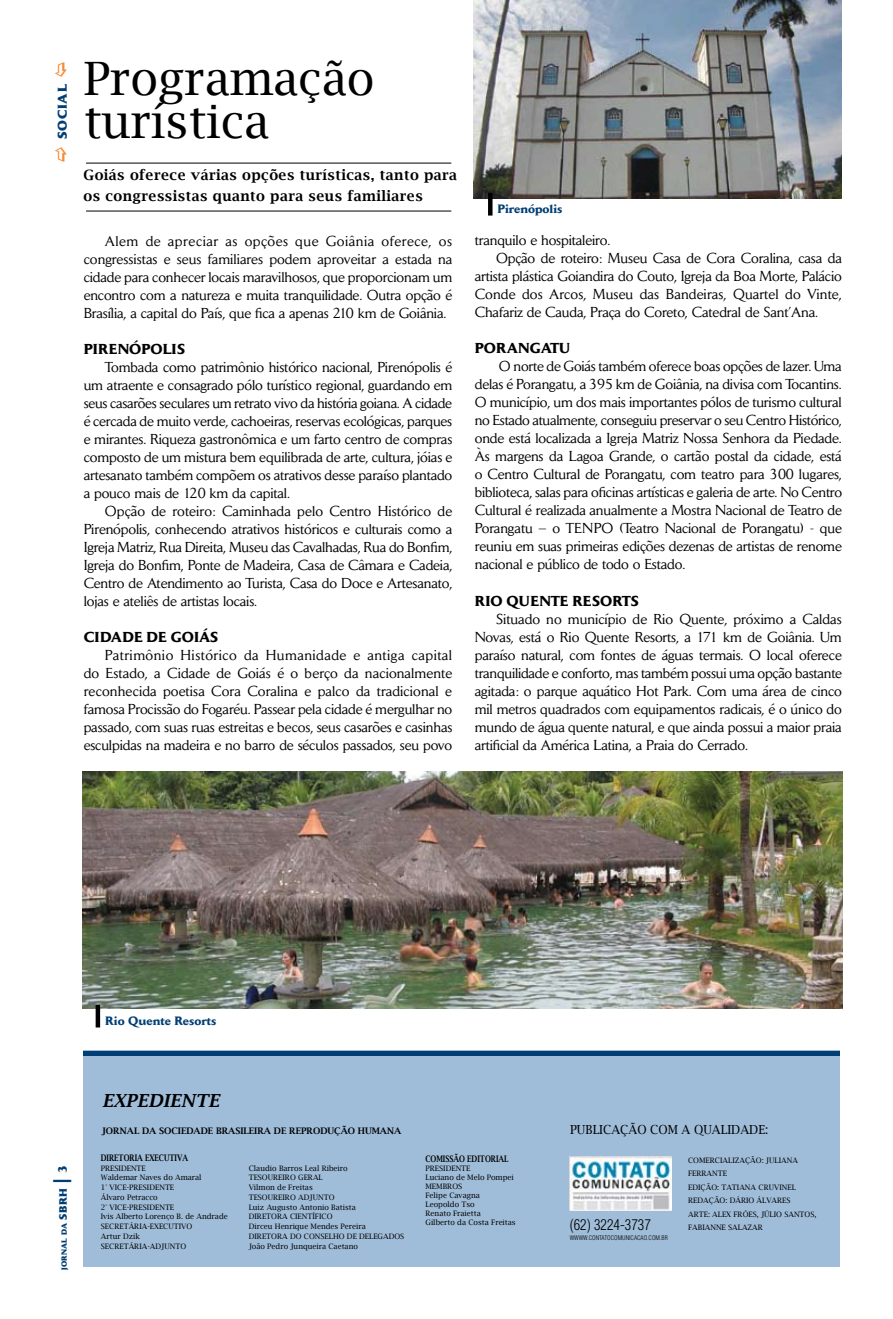
<style>
.page{position:relative;width:893px;height:1319px;background:#fff}
.page>*{position:absolute;margin:0;border:0;box-sizing:border-box;transform-origin:0 0}
.t1{font:46.05px/43px "Lucida Bright";color:#000}
.t2{font:italic 600 18px "Lucida Bright";color:#000}
.t3{font:300 condensed 14.55px "Helvetica";color:#000}
.t4{font:14.25px/18px "Daily News";letter-spacing:-.01em;color:#000;text-align:justify}
.t5{font:600 14.25px/21px "Lucida Bright";letter-spacing:.03em;color:#000}
.t6{font:700 14.25px "Daily News";letter-spacing:.01em;color:#000}
.t7{font:700 14.25px "Daily News";letter-spacing:.03em;color:#000}
.t8{font:800 12.6px "Daily News";letter-spacing:.065em;color:#003e74}
.t9{font:12.45px "Lucida Bright";color:#000;scale:.95 1}
.t10{font:700 12px "Daily News";color:#003e74}
.t11{font:600 9px "Lucida Bright";color:#000}
.t12{font:600 9px "Lucida Bright";color:#000;scale:.8 1}
.t13{font:7.5px/9.8px "Lucida Bright";color:#000}
.t14{font:800 7.35px "Daily News";letter-spacing:.02em;color:#003e74}
.t15{font:300 condensed 6.3px "Helvetica";color:#000}
.s1{font-size:10.5px}
.s2{font-size:18px}
.s3{font-size:12px}
</style>
<div class="page">
<img style="left:83px;top:771px;width:760px;height:237px">
<div style="left:83px;top:1049px;width:757px;height:217px;background:#9fbdd9"></div>
<div style="left:83px;top:1050px;width:757px;height:5px;background:#003e74"></div>
<img style="left:570px;top:1156px;width:102px;height:54px">
<img style="left:474px;top:0;width:368px;height:198px">
<hr style="left:86px;top:163px;width:365px;height:1px;background:#000">
<hr style="left:86px;top:211px;width:365px;height:1px;background:#000">
<div style="left:488px;top:193px;width:5px;height:22px;background:#000"></div>
<hr style="left:96px;top:1004px;width:4px;height:23px;background:#000">
<p class="t8" style="left:55px;top:139px;width:57px;rotate:-90deg">social</p>
<h1 class="t1" style="left:84px;top:57px;width:292px">Programação turística</h1>
<p class="t5" style="left:84px;top:164px;width:375px">Goiás oferece várias opções turísticas, tanto para os congressistas quanto para seus familiares</p>
<p class="t4" style="left:84px;top:232px;width:370px;text-indent:21px">Alem de apreciar as opções que Goiânia oferece, os congressistas e seus familiares podem aproveitar a estada na cidade para conhecer locais maravilhosos, que proporcionam um encontro com a natureza e muita tranquilidade. Outra opção é Brasília, a capital do País, que fica a apenas 210 km de Goiânia.</p>
<p class="t7" style="left:84px;top:340px;width:103px">PIRENÓPOLIS</p>
<p class="t4" style="left:84px;top:358px;width:370px;text-indent:21px">Tombada como patrimônio histórico nacional, Pirenópolis é um atraente e consagrado pólo turístico regional, guardando em seus casarões seculares um retrato vivo da história goiana. A cidade é cercada de muito verde, cachoeiras, reservas ecológicas, parques e mirantes. Riqueza gastronômica e um farto centro de compras composto de um mistura bem equilibrada de arte, cultura, jóias e artesanato também compõem os atrativos desse paraíso plantado a pouco mais de 120 km da capital.</p>
<p class="t4" style="left:84px;top:502px;width:370px;text-indent:21px">Opção de roteiro: Caminhada pelo Centro Histórico de Pirenópolis, conhecendo atrativos históricos e culturais como a Igreja Matriz, Rua Direita, Museu das Cavalhadas, Rua do Bonfim, Igreja do Bonfim, Ponte de Madeira, Casa de Câmara e Cadeia, Centro de Atendimento ao Turista, Casa do Doce e Artesanato, lojas e ateliês de artistas locais.</p>
<p class="t6" style="left:84px;top:628px;width:136px">CIDADE DE GOIÁS</p>
<p class="t4" style="left:84px;top:646px;width:370px;text-indent:21px">Patrimônio Histórico da Humanidade e antiga capital do Estado, a Cidade de Goiás é o berço da nacionalmente reconhecida poetisa Cora Coralina e palco da tradicional e famosa Procissão do Fogaréu. Passear pela cidade é mergulhar no passado, com suas ruas estreitas e becos, seus casarões e casinhas esculpidas na madeira e no barro de séculos passados, seu povo</p>
<p class="t10" style="left:498px;top:201px;width:66px">PIRENÓPOLIS</p>
<p class="t4" style="left:475px;top:231px;width:137px">tranquilo e hospitaleiro.</p>
<p class="t4" style="left:496px;top:249px;width:347px">Opção de roteiro: Museu Casa de Cora Coralina, casa da</p>
<p class="t4" style="left:475px;top:267px;width:369px">artista plástica Goiandira do Couto, Igreja da Boa Morte, Palácio</p>
<p class="t4" style="left:475px;top:285px;width:369px">Conde dos Arcos, Museu das Bandeiras, Quartel do Vinte,</p>
<p class="t4" style="left:475px;top:303px;width:345px">Chafariz de Cauda, Praça do Coreto, Catedral de Sant’Ana.</p>
<p class="t6" style="left:475px;top:339px;width:97px">PORANGATU</p>
<p class="t4" style="left:475px;top:357px;width:369px;text-indent:24px">O norte de Goiás também oferece boas opções de lazer. Uma delas é Porangatu, a 395 km de Goiânia, na divisa com Tocantins.<br>O município, um dos mais importantes pólos de turismo cultural no Estado atualmente, conseguiu preservar o seu Centro Histórico, onde está localizada a Igreja Matriz Nossa Senhora da Piedade.<br>Às margens da Lagoa Grande, o cartão postal da cidade, está o Centro Cultural de Porangatu, com teatro para 300 lugares, biblioteca, salas para oficinas artísticas e galeria de arte. No Centro Cultural é realizada anualmente a Mostra Nacional de Teatro de Porangatu – o TENPO (Teatro Nacional de Porangatu) - que reuniu em suas primeiras edições dezenas de artistas de renome nacional e público de todo o Estado.</p>
<p class="t6" style="left:475px;top:591px;width:166px">RIO QUENTE RESORTS</p>
<p class="t4" style="left:475px;top:609px;width:369px;text-indent:21px">Situado no município de Rio Quente, próximo a Caldas Novas, está o Rio Quente Resorts, a 171 km de Goiânia. Um paraíso natural, com fontes de águas termais. O local oferece tranquilidade e conforto, mas também possui uma opção bastante agitada: o parque aquático Hot Park. Com uma área de cinco mil metros quadrados com equipamentos radicais, é o único do mundo de água quente natural, e que ainda possui a maior praia artificial da América Latina, a Praia do Cerrado.</p>
<p class="t14" style="left:60px;top:1269px;width:106px;rotate:-90deg">jornal da <span class="s1">SBRH</span> <span class="s2">|</span> <span class="s3">3</span></p>
<p class="t10" style="left:105px;top:1013px;width:113px">RIO QUENTE RESORTS</p>
<p class="t2" style="left:102px;top:1090px;width:120px">EXPEDIENTE</p>
<p class="t11" style="left:102px;top:1125px;width:287px">Jornal da SOCIEDADE BRASILEIRA DE REPRODUÇÃO HUMANA</p>
<p class="t12" style="left:101px;top:1152px;width:111px">Diretoria executiva</p>
<p class="t13" style="left:101px;top:1162px;width:128px">presidente<br>Waldemar Naves do Amaral<br>1° vice-presidente<br>Álvaro Petracco<br>2° vice-presidente<br>Ivis Alberto Lorenço B. de Andrade se cretária-EXECUTIVO<br>Artur Dzik<br>se cretária-ADJUNTO</p>
<p class="t13" style="left:249px;top:1162px;width:119px">Claudio Barros Leal Ribeiro<br>tes oureiro geral<br>Vilmon de Freitas<br>Tes oureiro ADJUNTO<br>Luiz Augusto Antonio Batista<br>Diretora científico<br>Dirceu Henrique Mendes Pereira<br>Diretora DO CON</p>
<p class="t13" style="left:249px;top:1230px;width:157px;text-indent:72px">SELHO DE DELEGADO S<br>João Pedro Junqueira Caetano</p>
<p class="t12" style="left:426px;top:1153px;width:99px">COMISSÃO EDITORIAL</p>
<p class="t13" style="left:426px;top:1162px;width:15px">PresID</p>
<p class="t13" style="left:426px;top:1163px;width:92px;line-height:9px;text-indent:26px">ENTE<br>Luciano de Melo Pompei membros<br>Felipe Cavagna<br>Leopoldo Tso<br>Renato Fraietta<br>Gilberto da Costa Freitas</p>
<p class="t9" style="left:570px;top:1121px;width:210px">Publicação com a qualidade:</p>
<p class="t3" style="left:570px;top:1215px;width:83px">(62) 3224-3737</p>
<p class="t15" style="left:570px;top:1233px;width:100px">WWWW.CONTATOCOMUNICACAO.COM.BR</p>
<p class="t13" style="left:688px;top:1152px;width:130px;line-height:13.5px">Comercialização: juliana ferrante<br>Edição: Tatiana Cruvinel<br>Redação: Dário Álvares<br>Arte: Alex Fróes , Júlio Santos,<br>Fab ianne Salazar</p>
</div>
